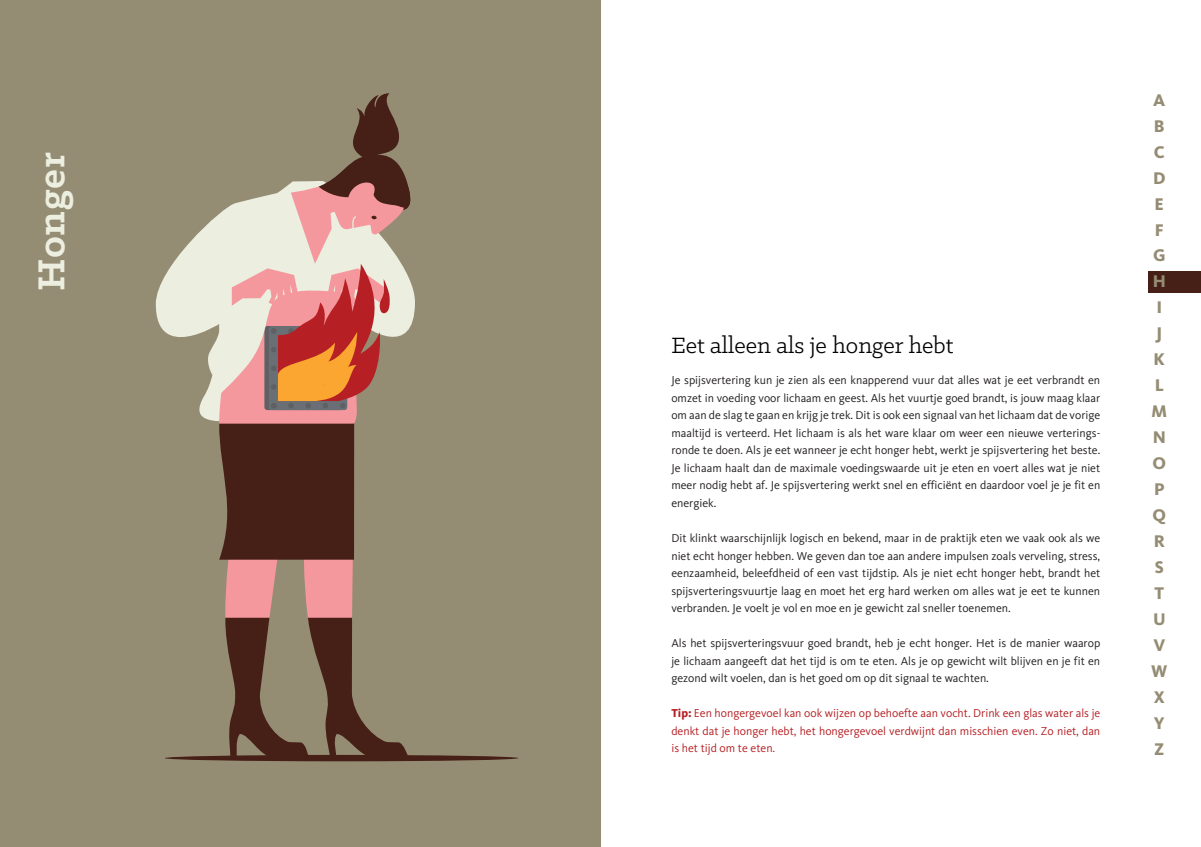
<style>
.page{position:relative;width:1201px;height:847px;background:#fff}
.page>*{position:absolute;margin:0;border:0;box-sizing:border-box;transform-origin:0 0}
.t1{font:700 42.5px "Klinic Slab";letter-spacing:.02em;color:#eceee0}
.t2{font:25px "Klinic Slab";color:#000001}
.t3{font:800 17.5px/25.9px "Kievit";color:#958c74}
.t4{font:11.88px/17.5px "Kievit";color:#231f20;text-align:justify}
.t5{font:11.88px/17.5px "Kievit";color:#b62024;text-align:justify}
.s1{font-weight:800}
</style>
<div class="page">
<div style="left:0;top:0;width:600px;height:846px;background:#958c74"></div>
<div style="left:165px;top:754px;width:353px;height:7px;background:#462016;border-radius:50%"></div>
<svg style="left:156px;top:230px;width:259px;height:185px"></svg>
<svg style="left:201px;top:93px;width:213px;height:664px"></svg>
<div style="left:1148px;top:271px;width:53px;height:21px;background:#462016"></div>
<h1 class="t1" style="left:23px;top:291px;width:140px;rotate:-90deg">Honger</h1>
<h2 class="t2" style="left:671px;top:329px;width:283px">Eet alleen als je honger hebt</h2>
<p class="t4" style="left:671px;top:371px;width:430px">Je spijsvertering kun je zien als een knapperend vuur dat alles wat je eet verbrandt en omzet in voeding voor lichaam en geest. Als het vuurtje goed brandt, is jouw maag klaar om aan de slag te gaan en krijg je trek. Dit is ook een signaal van het lichaam dat de vorige maaltijd is verteerd. Het lichaam is als het ware klaar om weer een nieuwe verterings&shy;ronde te doen. Als je eet wanneer je echt honger hebt, werkt je spijsvertering het beste.<br>Je lichaam haalt dan de maximale voedingswaarde uit je eten en voert alles wat je niet meer nodig hebt af. Je spijsvertering werkt snel en efficiënt en daardoor voel je je fit en energiek.</p>
<p class="t4" style="left:671px;top:529px;width:430px">Dit klinkt waarschijnlijk logisch en bekend, maar in de praktijk eten we vaak ook als we niet echt honger hebben. We geven dan toe aan andere impulsen zoals verveling, stress, eenzaamheid, beleefdheid of een vast tijdstip. Als je niet echt honger hebt, brandt het spijsverteringsvuurtje laag en moet het erg hard werken om alles wat je eet te kunnen verbranden. Je voelt je vol en moe en je gewicht zal sneller toenemen.</p>
<p class="t4" style="left:671px;top:634px;width:430px">Als het spijsverteringsvuur goed brandt, heb je echt honger. Het is de manier waarop je lichaam aangeeft dat het tijd is om te eten. Als je op gewicht wilt blijven en je fit en gezond wilt voelen, dan is het goed om op dit signaal te wachten.</p>
<p class="t5" style="left:671px;top:704px;width:430px"><span class="s1">Tip:</span> Een hongergevoel kan ook wijzen op behoefte aan vocht. Drink een glas water als je denkt dat je honger hebt, het hongergevoel verdwijnt dan misschien even. Zo niet, dan is het tijd om te eten.</p>
<h3 class="t3" style="left:1151px;top:87px;width:18px">A<br>B<br>C<br>D<br>E<br>F<br>G<br>H<br>I<br>J<br>K<br>L<br>M<br>N<br>O<br>P<br>Q<br>R<br>S<br>T<br>U<br>V<br>W<br>X<br>Y<br>Z</h3>
</div>
